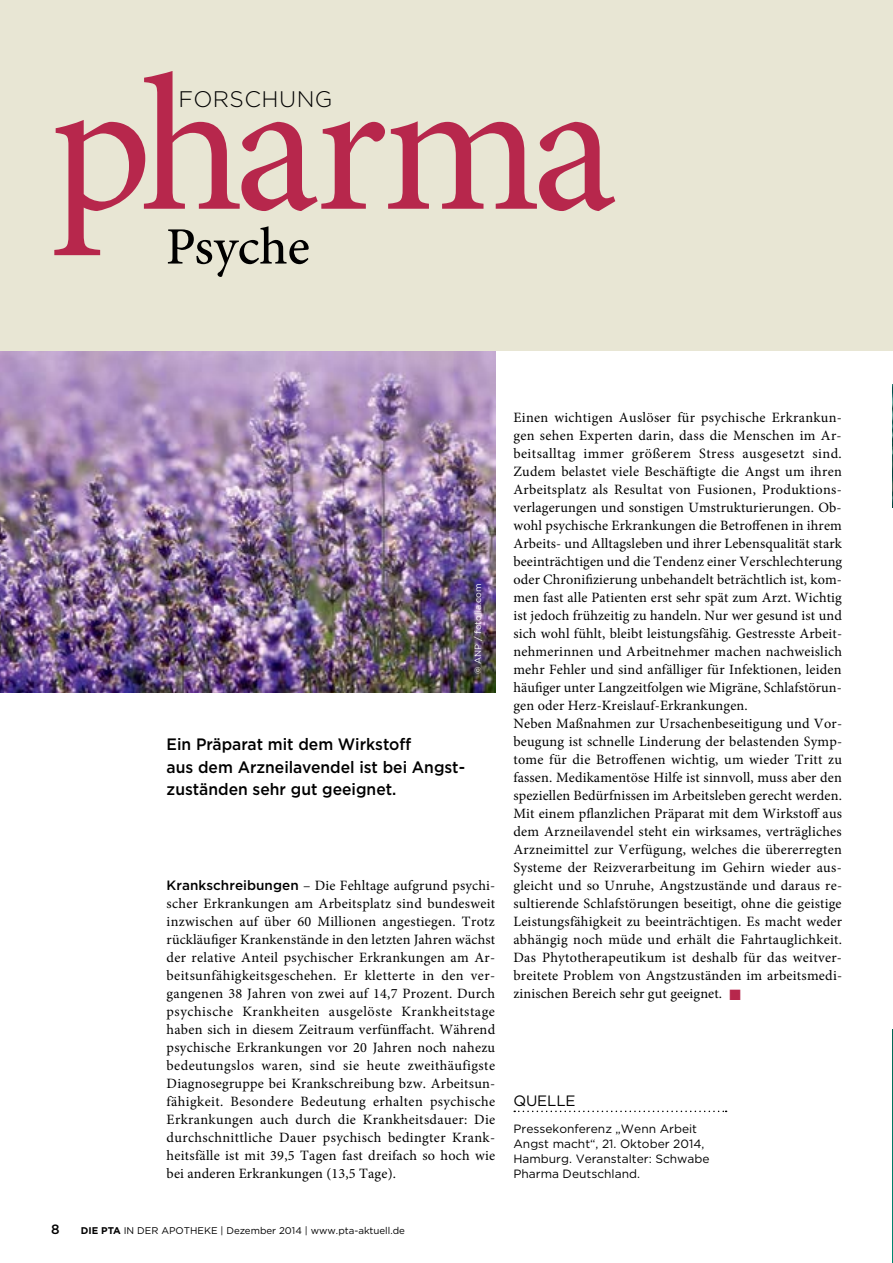
<style>
.page{position:relative;width:893px;height:1263px;background:#fff}
.page>*{position:absolute;margin:0;border:0;box-sizing:border-box;transform-origin:0 0}
.t1{font:193.5px "Minion Pro";letter-spacing:-.05em;color:#b7274c}
.t2{font:500 52.5px "Minion Pro";letter-spacing:-.005em;color:#000}
.t3{font:300 22.5px "Gotham";letter-spacing:.02em;color:#000}
.t4{font:500 16.5px/22.5px "Gotham";color:#000;scale:.95 1}
.t5{font:15px "Gotham";letter-spacing:-.01em;color:#000}
.t6{font:14.25px/18px "Minion Pro";letter-spacing:.015em;color:#000;text-align:justify}
.t7{font:500 13.5px "Gotham";color:#000}
.t8{font:12px/15px "Gotham";color:#000}
.t9{font:9.75px "Gotham";color:#000}
.t10{font:9px "Gotham";color:#fff}
.s1{font-family:"Gotham";font-weight:500;font-size:13.5px}
.s2{font-weight:700}
.s3{color:#b7274c}
</style>
<div class="page">
<img style="left:0;top:350px;width:495px;height:342px">
<div style="left:0;top:0;width:893px;height:350px;background:#e8e6d4"></div>
<svg style="left:514px;top:1110px;width:213px;height:2px"></svg>
<img style="left:892px;top:1029px;width:1px;height:234px">
<img style="left:892px;top:384px;width:1px;height:124px">
<h1 class="t1" style="left:51px;top:17px;width:567px">pharma</h1>
<h3 class="t3" style="left:179px;top:85px;width:155px">FORSCHUNG</h3>
<h2 class="t2" style="left:166px;top:211px;width:146px">Psyche</h2>
<p class="t10" style="left:472px;top:674px;width:92px;rotate:-90deg">© ANP / fotolia.com</p>
<p class="t4" style="left:167px;top:733px;width:316px">Ein Präparat mit dem Wirkstoff<br>aus dem Arzneilavendel ist bei Angst&shy;zuständen sehr gut geeignet.</p>
<p class="t6" style="left:167px;top:877px;width:330px"><span class="s1">Krankschreibungen</span> – Die Fehltage aufgrund psychi&shy;scher Erkrankungen am Arbeitsplatz sind bundesweit inzwischen auf über 60 Millionen angestiegen. Trotz rückläufiger Krankenstände in den letzten Jahren wächst der relative Anteil psychischer Erkrankungen am Ar&shy;beitsunfähigkeitsgeschehen. Er kletterte in den ver&shy;gangenen 38 Jahren von zwei auf 14,7 Prozent. Durch psychische Krankheiten ausgelöste Krankheitstage haben sich in diesem Zeitraum verfünffacht. Während psychische Erkrankungen vor 20 Jahren noch nahezu bedeutungslos waren, sind sie heute zweithäufigste Diagnosegruppe bei Krankschreibung bzw. Arbeitsun&shy;fähigkeit. Besondere Bedeutung erhalten psychische Erkrankungen auch durch die Krankheitsdauer: Die durchschnittliche Dauer psychisch bedingter Krank&shy;heitsfälle ist mit 39,5 Tagen fast dreifach so hoch wie bei anderen Erkrankungen (13,5 Tage).</p>
<p class="t7" style="left:51px;top:1220px;width:10px">8</p>
<p class="t9" style="left:81px;top:1224px;width:326px"><span class="s2">DIE PTA</span> IN DER APOTHEKE | Dezember 2014 | www.pta-aktuell.de</p>
<p class="t6" style="left:513px;top:409px;width:330px;text-align:left">Einen wichtigen Auslöser für psychische Erkrankun&shy;gen sehen Experten darin, dass die Menschen im Ar&shy;beitsalltag immer größerem Stress ausgesetzt sind.<br>Zudem belastet viele Beschäftigte die Angst um ihren Arbeitsplatz als Resultat von Fusionen, Produktions&shy;verlagerungen und sonstigen Umstrukturierungen. Ob&shy;wohl psychische Erkrankungen die Betroffenen in ihrem Arbeits- und Alltagsleben und ihrer Lebensqualität stark beeinträchtigen und die Tendenz einer Verschlechterung oder Chronifizierung unbehandelt beträchtlich ist, kom&shy;men fast alle Patienten erst sehr spät zum Arzt. Wichtig ist jedoch frühzeitig zu handeln. Nur wer gesund ist und sich wohl fühlt, bleibt leistungsfähig. Gestresste Arbeit&shy;nehmerinnen und Arbeitnehmer machen nachweislich mehr Fehler und sind anfälliger für Infektionen, leiden häufiger unter Langzeitfolgen wie Migräne, Schlafstörun&shy;gen oder Herz-Kreislauf-Erkrankungen.<br>Neben Maßnahmen zur Ursachenbeseitigung und Vor&shy;beugung ist schnelle Linderung der belastenden Symp&shy;tome für die Betroffenen wichtig, um wieder Tritt zu fassen. Medikamentöse Hilfe ist sinnvoll, muss aber den speziellen Bedürfnissen im Arbeitsleben gerecht werden.<br>Mit einem pflanzlichen Präparat mit dem Wirkstoff aus dem Arzneilavendel steht ein wirksames, verträgliches Arzneimittel zur Verfügung, welches die übererregten Systeme der Reizverarbeitung im Gehirn wieder aus&shy;gleicht und so Unruhe, Angstzustände und daraus re&shy;sultierende Schlafstörungen beseitigt, ohne die geistige Leistungsfähigkeit zu beeinträchtigen. Es macht weder abhängig noch müde und erhält die Fahrtauglichkeit.<br>Das Phytotherapeutikum ist deshalb für das weitver&shy;breitete Problem von Angstzuständen im arbeitsmedi&shy;zinischen Bereich sehr gut geeignet. <span class="s3">■</span></p>
<p class="t5" style="left:513px;top:1090px;width:64px">QUELLE</p>
<p class="t8" style="left:513px;top:1121px;width:198px">Pressekonferenz „Wenn Arbeit<br>Angst macht“, 21. Oktober 2014,<br>Hamburg. Veranstalter: Schwabe<br>Pharma Deutschland.</p>
</div>
